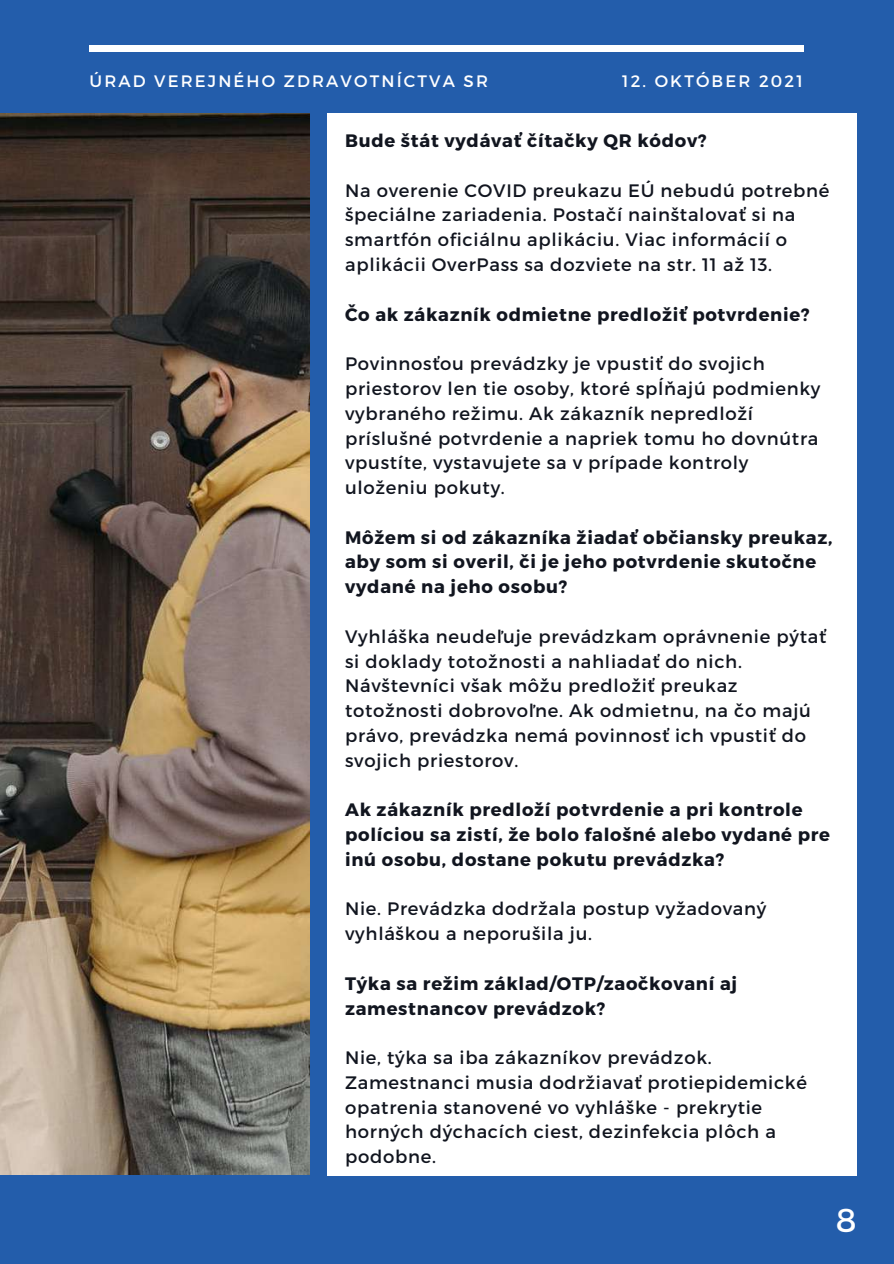
<style>
.page{position:relative;width:894px;height:1264px;background:#fff}
.page>*{position:absolute;margin:0;border:0;box-sizing:border-box;transform-origin:0 0}
.t1{font:33px "Montserrat";color:#fff}
.t2{font:18px/24.8px "Montserrat";letter-spacing:.04em;color:#11151f}
.t3{font:700 18px/24.8px "Montserrat";letter-spacing:.04em;color:#11151f}
.t4{font:16.5px "Montserrat";letter-spacing:.13em;color:#fff}
</style>
<div class="page">
<div style="left:0;top:0;width:893px;height:1263px;background:#235dab"></div>
<img style="left:0;top:113px;width:309px;height:1061px">
<div style="left:89px;top:45px;width:714px;height:7px;background:#fff"></div>
<div style="left:327px;top:113px;width:529px;height:1062px;background:#fff"></div>
<p class="t4" style="left:89px;top:70px;width:400px">ÚRAD VEREJNÉHO ZDRAVOTNÍCTVA SR</p>
<p class="t4" style="left:622px;top:70px;width:182px">12. OKTÓBER 2021</p>
<p class="t3" style="left:345px;top:127px;width:363px">Bude štát vydávať čítačky QR kódov?</p>
<p class="t2" style="left:345px;top:177px;width:485px">Na overenie COVID preukazu EÚ nebudú potrebné špeciálne zariadenia. Postačí nainštalovať si na smartfón oficiálnu aplikáciu. Viac informácií o aplikácii OverPass sa dozviete na str. 11 až 13.</p>
<p class="t3" style="left:345px;top:301px;width:466px">Čo ak zákazník odmietne predložiť potvrdenie?</p>
<p class="t2" style="left:345px;top:350px;width:476px">Povinnosťou prevádzky je vpustiť do svojich priestorov len tie osoby, ktoré spĺňajú podmienky vybraného režimu. Ak zákazník nepredloží príslušné potvrdenie a napriek tomu ho dovnútra vpustíte, vystavujete sa v prípade kontroly uloženiu pokuty.</p>
<p class="t3" style="left:345px;top:524px;width:489px">Môžem si od zákazníka žiadať občiansky preukaz, aby som si overil, či je jeho potvrdenie skutočne vydané na jeho osobu?</p>
<p class="t2" style="left:345px;top:623px;width:482px">Vyhláška neudeľuje prevádzkam oprávnenie pýtať si doklady totožnosti a nahliadať do nich.<br>Návštevníci však môžu predložiť preukaz totožnosti dobrovoľne. Ak odmietnu, na čo majú právo, prevádzka nemá povinnosť ich vpustiť do svojich priestorov.</p>
<p class="t3" style="left:345px;top:796px;width:486px">Ak zákazník predloží potvrdenie a pri kontrole políciou sa zistí, že bolo falošné alebo vydané pre inú osobu, dostane pokutu prevádzka?</p>
<p class="t2" style="left:345px;top:895px;width:423px">Nie. Prevádzka dodržala postup vyžadovaný vyhláškou a neporušila ju.</p>
<p class="t3" style="left:345px;top:970px;width:393px">Týka sa režim základ/OTP/zaočkovaní aj zamestnancov prevádzok?</p>
<p class="t2" style="left:345px;top:1044px;width:463px">Nie, týka sa iba zákazníkov prevádzok.<br>Zamestnanci musia dodržiavať protiepidemické opatrenia stanovené vo vyhláške - prekrytie horných dýchacích ciest, dezinfekcia plôch a podobne.</p>
<h1 class="t1" style="left:835px;top:1199px;width:22px">8</h1>
</div>
